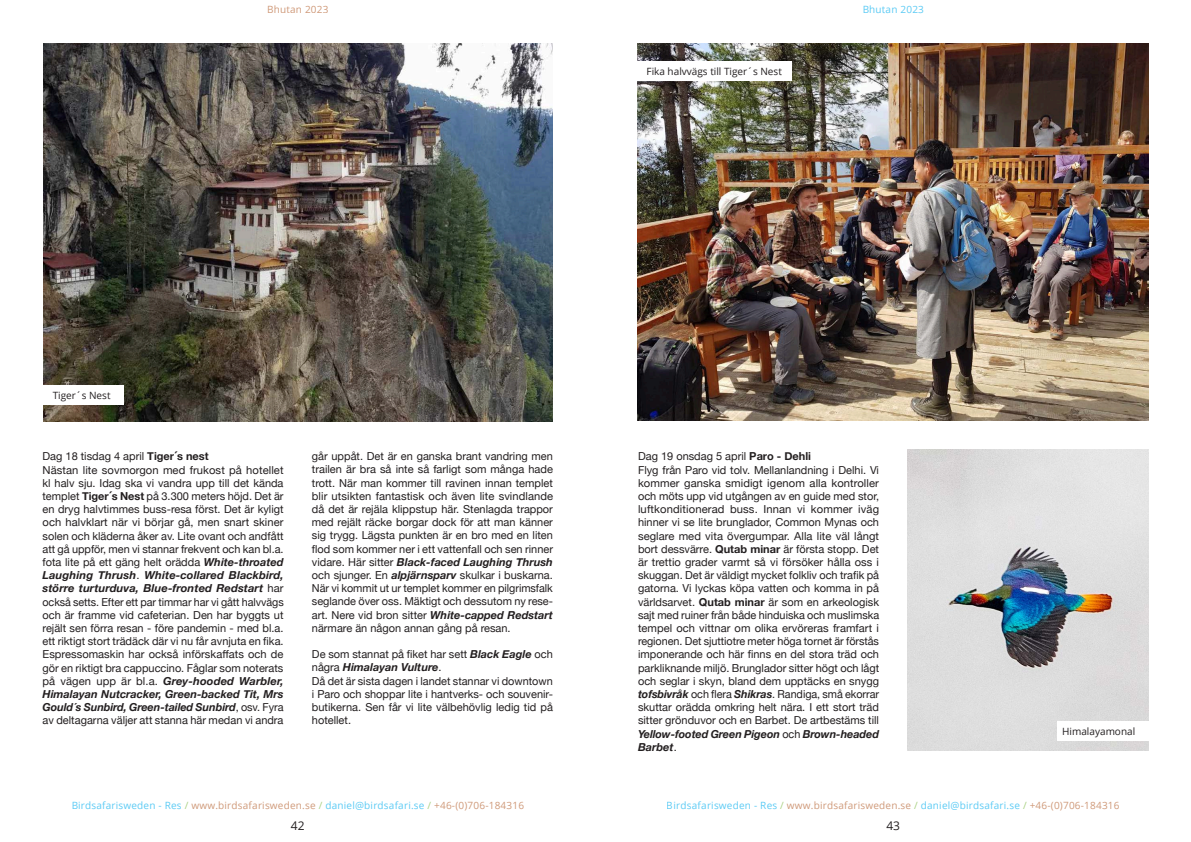
<style>
.page{position:relative;width:1191px;height:842px;background:#fff}
.page>*{position:absolute;margin:0;border:0;box-sizing:border-box;transform-origin:0 0}
.t1{font:12px "Open Sans";color:#231f20}
.t2{font:11px/13.2px "Helvetica Neue";color:#231f20;text-align:justify}
.t3{font:10px "Open Sans";letter-spacing:.02em;color:#00aeef}
.t4{font:10px "Open Sans";color:#231f20}
.t5{font:10px "Open Sans";letter-spacing:.02em;color:#b56230}
.s1{font-weight:700}
.s2{font-weight:700;font-style:italic}
.s3{color:#7cb941}
.s4{color:#b56230}
</style>
<div class="page">
<img style="left:907px;top:450px;width:241px;height:301px">
<img style="left:44px;top:43px;width:509px;height:378px">
<div style="left:32px;top:386px;width:91px;height:19px;background:#fff"></div>
<img style="left:637px;top:43px;width:511px;height:378px">
<div style="left:631px;top:61px;width:160px;height:20px;background:#fff"></div>
<div style="left:1057px;top:721px;width:91px;height:20px;background:#fff"></div>
<p class="t5" style="left:267px;top:2px;width:63px">Bhutan 2023</p>
<p class="t3" style="left:862px;top:3px;width:63px">Bhutan 2023</p>
<p class="t4" style="left:646px;top:64px;width:137px">Fika halvvägs till Tiger´s Nest</p>
<p class="t4" style="left:53px;top:389px;width:59px">Tiger´s Nest</p>
<p class="t2" style="left:43px;top:450px;width:168px">Dag 18 tisdag 4 april <span class="s1">Tiger´s nest</span></p>
<p class="t2" style="left:43px;top:464px;width:243px">Nästan lite sovmorgon med frukost på hotellet kl halv sju. Idag ska vi vandra upp till det kända templet <span class="s1">Tiger´s Nest</span> på 3.300 meters höjd. Det är en dryg halvtimmes buss-resa först. Det är kyligt och halvklart när vi börjar gå, men snart skiner solen och kläderna åker av. Lite ovant och andfått att gå uppför, men vi stannar frekvent och kan bl.a. fota lite på ett gäng helt orädda <span class="s2">White-throated Laughing Thrush</span>. <span class="s2">White-collared Blackbird, större turturduva, Blue-fronted Redstart</span> har också setts. Efter ett par timmar har vi gått halvvägs och är framme vid cafeterian. Den har byggts ut rejält sen förra resan - före pandemin - med bl.a. ett riktigt stort trädäck där vi nu får avnjuta en fika.<br>Espressomaskin har också införskaffats och de gör en riktigt bra cappuccino. Fåglar som noterats på vägen upp är bl.a. <span class="s2">Grey-hooded Warbler, Himalayan Nutcracker, Green-backed Tit, Mrs Gould´s Sunbird, Green-tailed Sunbird</span>, osv. Fyra av deltagarna väljer att stanna här medan vi andra</p>
<p class="t2" style="left:312px;top:450px;width:243px">går uppåt. Det är en ganska brant vandring men trailen är bra så inte så farligt som många hade trott. När man kommer till ravinen innan templet blir utsikten fantastisk och även lite svindlande då det är rejäla klippstup här. Stenlagda trappor med rejält räcke borgar dock för att man känner sig trygg. Lägsta punkten är en bro med en liten flod som kommer ner i ett vattenfall och sen rinner vidare. Här sitter <span class="s2">Black-faced Laughing Thrush </span>och sjunger. En <span class="s2">alpjärnsparv</span> skulkar i buskarna.<br>När vi kommit ut ur templet kommer en pilgrimsfalk seglande över oss. Mäktigt och dessutom ny rese&shy;art. Nere vid bron sitter <span class="s2">White-capped Redstart </span>närmare än någon annan gång på resan.</p>
<p class="t2" style="left:312px;top:648px;width:242px">De som stannat på fiket har sett <span class="s2">Black Eagle</span> och några <span class="s2">Himalayan Vulture</span>.</p>
<p class="t2" style="left:312px;top:675px;width:242px">Då det är sista dagen i landet stannar vi downtown i Paro och shoppar lite i hantverks- och souvenir&shy;butikerna. Sen får vi lite välbehövlig ledig tid på hotellet.</p>
<p class="t2" style="left:638px;top:450px;width:174px">Dag 19 onsdag 5 april <span class="s1">Paro - Dehli</span></p>
<p class="t2" style="left:638px;top:464px;width:243px">Flyg från Paro vid tolv. Mellanlandning i Delhi. Vi kommer ganska smidigt igenom alla kontroller och möts upp vid utgången av en guide med stor, luftkonditionerad buss. Innan vi kommer iväg hinner vi se lite brunglador, Common Mynas och seglare med vita övergumpar. Alla lite väl långt bort dessvärre. <span class="s1">Qutab minar</span> är första stopp. Det är trettio grader varmt så vi försöker hålla oss i skuggan. Det är väldigt mycket folkliv och trafik på gatorna. Vi lyckas köpa vatten och komma in på världsarvet. <span class="s1">Qutab minar</span> är som en arkeologisk sajt med ruiner från både hinduiska och muslimska tempel och vittnar om olika ervöreras framfart i regionen. Det sjuttiotre meter höga tornet är förstås imponerande och här finns en del stora träd och parkliknande miljö. Brunglador sitter högt och lågt och seglar i skyn, bland dem upptäcks en snygg <span class="s2">tofsbivråk</span> och flera <span class="s2">Shikras</span>. Randiga, små ekorrar skuttar orädda omkring helt nära. I ett stort träd sitter grönduvor och en Barbet. De artbestäms till <span class="s2">Yellow-footed Green Pigeon</span> och <span class="s2">Brown-headed Barbet</span>.</p>
<p class="t4" style="left:1062px;top:724px;width:75px">Himalayamonal</p>
<p class="t3" style="left:71px;top:798px;width:454px">Birdsafarisweden - Res <span class="s3">/</span> <span class="s4">www.birdsafarisweden.se</span> <span class="s3">/</span> daniel@birdsafari.se <span class="s3">/</span> <span class="s4">+46-(0)706-184316</span></p>
<p class="t3" style="left:667px;top:798px;width:454px">Birdsafarisweden - Res <span class="s3">/</span> <span class="s4">www.birdsafarisweden.se</span> <span class="s3">/</span> daniel@birdsafari.se <span class="s3">/</span> <span class="s4">+46-(0)706-184316</span></p>
<p class="t1" style="left:291px;top:817px;width:15px">42</p>
<p class="t1" style="left:886px;top:817px;width:15px">43</p>
</div>
